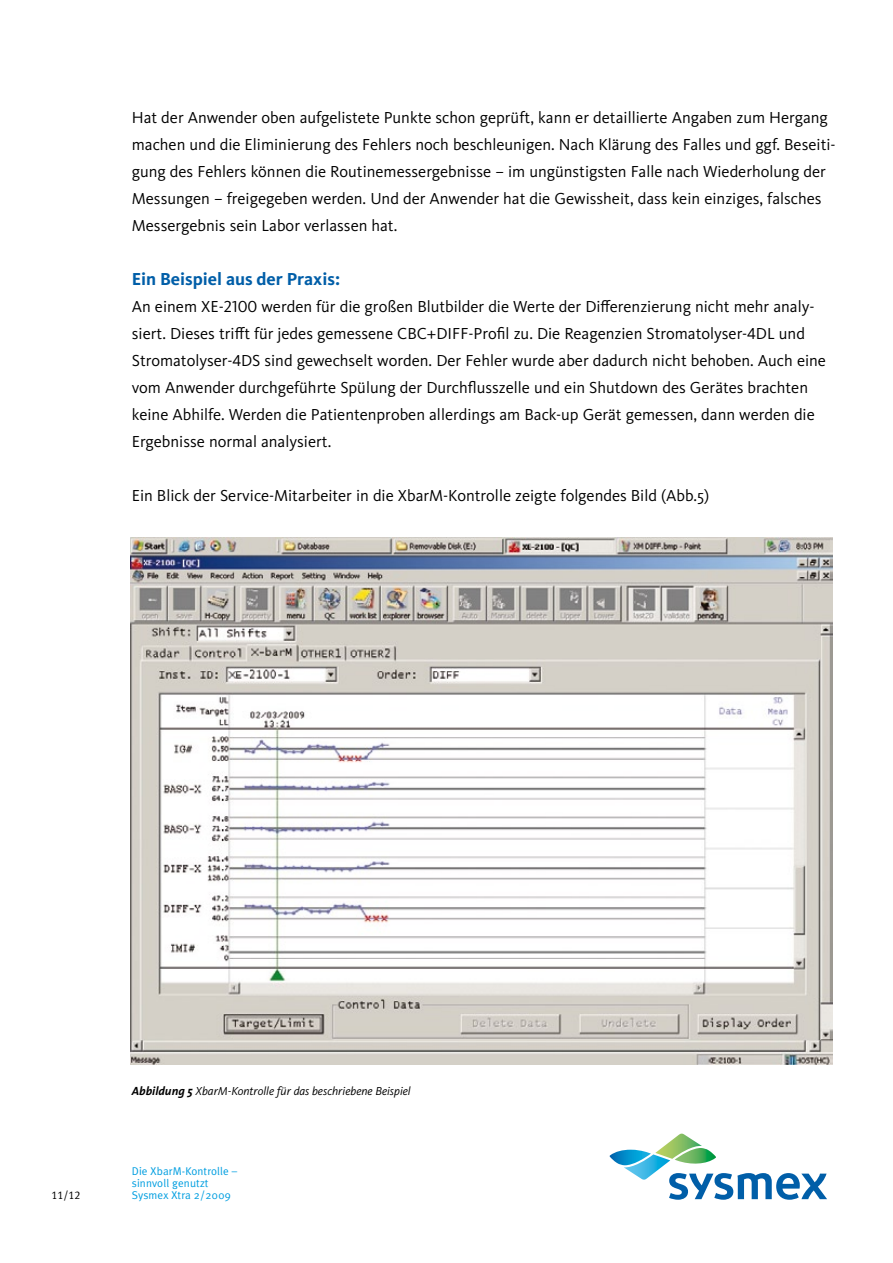
<style>
.page{position:relative;width:893px;height:1263px;background:#fff}
.page>*{position:absolute;margin:0;border:0;box-sizing:border-box;transform-origin:0 0}
.t1{font:700 18px "Kievit Pro";color:#005ea8}
.t2{font:16.5px/27px "Kievit Pro";color:#000}
.t3{font:italic 12px "Kievit Pro";color:#000}
.t4{font:11.25px/12px "Meta Plus Normal";letter-spacing:.01em;color:#009ee0}
.t5{font:11.25px "Meta Plus Normal Caps";color:#000}
.s1{font-family:"The Sans";font-weight:700}
</style>
<div class="page">
<img style="left:131px;top:538px;width:702px;height:526px">
<svg style="left:610px;top:1133px;width:217px;height:67px"></svg>
<p class="t2" style="left:132px;top:104px;width:705px">Hat der Anwender oben aufgelistete Punkte schon geprüft, kann er detaillierte Angaben zum Hergang machen und die Eliminierung des Fehlers noch beschleunigen. Nach Klärung des Falles und ggf. Beseiti&shy;gung des Fehlers können die Routinemessergebnisse – im ungünstigsten Falle nach Wiederholung der Messungen – freigegeben werden. Und der Anwender hat die Gewissheit, dass kein einziges, falsches Messergebnis sein Labor verlassen hat.</p>
<p class="t1" style="left:132px;top:269px;width:210px">Ein Beispiel aus der Praxis:</p>
<p class="t2" style="left:132px;top:293px;width:696px">An einem XE-2100 werden für die großen Blutbilder die Werte der Differenzierung nicht mehr analy&shy;siert. Dieses trifft für jedes gemessene CBC+DIFF-Profil zu. Die Reagenzien Stromatolyser-4DL und Stromatolyser-4DS sind gewechselt worden. Der Fehler wurde aber dadurch nicht behoben. Auch eine vom Anwender durchgeführte Spülung der Durchflusszelle und ein Shutdown des Gerätes brachten keine Abhilfe. Werden die Patientenproben allerdings am Back-up Gerät gemessen, dann werden die Ergebnisse normal analysiert.</p>
<p class="t2" style="left:132px;top:482px;width:579px">Ein Blick der Service-Mitarbeiter in die XbarM-Kontrolle zeigte folgendes Bild (Abb.5)</p>
<p class="t5" style="left:51px;top:1189px;width:31px">11/12</p>
<p class="t3" style="left:132px;top:1084px;width:280px"><span class="s1">Abbildung 5</span> XbarM-Kontrolle für das beschriebene Beispiel</p>
<p class="t4" style="left:132px;top:1165px;width:107px">Die XbarM-Kontrolle – sinnvoll genutzt<br>Sysmex Xtra 2/2009</p>
</div>
